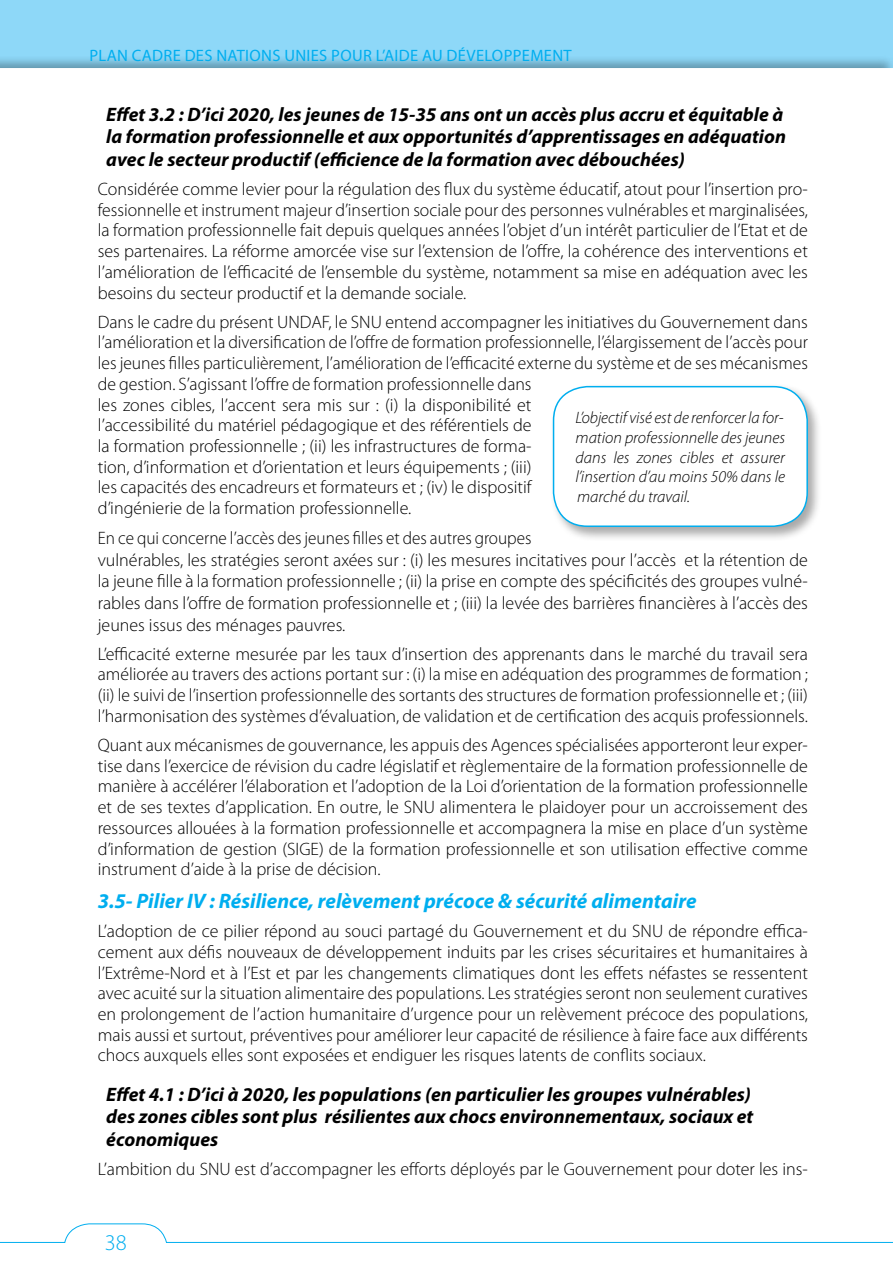
<style>
.page{position:relative;width:893px;height:1263px;background:#8ed8f8}
.page>*{position:absolute;margin:0;border:0;box-sizing:border-box;transform-origin:0 0}
.t1{font:300 22.5px "Myriad Pro";color:#00aeef}
.t2{font:italic 700 21px "Myriad Pro";color:#00aeef}
.t3{font:italic 700 19.5px/22.5px "Myriad Pro";color:#000}
.t4{font:300 18px/20.7px "Myriad Pro";color:#000;text-align:justify}
.t5{font:300 18px/21.6px "Myriad Pro";color:#000;scale:.96 1}
.t6{font:italic 300 16.5px/19.8px "Myriad Pro";color:#000;text-align:justify}
.t7{font:16.5px "Myriad Pro";letter-spacing:.02em;color:#00aeef}
</style>
<div class="page">
<div style="left:0;top:68px;width:893px;height:1195px;background:#fff"></div>
<svg style="left:0;top:1223px;width:893px;height:20px;background:#f2fafe"></svg>
<div style="left:550px;top:383px;width:272px;height:158px;background:#000;opacity:.34"></div>
<div style="left:554px;top:387px;width:253px;height:139px;background:#fff;border-radius:34px"></div>
<div style="left:553px;top:386px;width:255px;height:141px;border:2px solid #00aeef;border-radius:34px"></div>
<p class="t7" style="left:89px;top:46px;width:484px">PLAN CADRE DES NATIONS UNIES POUR L’AIDE AU DÉVELOPPEMENT</p>
<p class="t3" style="left:106px;top:102px;width:681px">Effet 3.2 : D’ici 2020, les jeunes de 15-35 ans ont un accès plus accru et équitable à la formation professionnelle et aux opportunités d’apprentissages en adéquation avec le secteur productif (efficience de la formation avec débouchées)</p>
<p class="t4" style="left:98px;top:179px;width:712px">Considérée comme levier pour la régulation des flux du système éducatif, atout pour l’insertion pro&shy;fessionnelle et instrument majeur d’insertion sociale pour des personnes vulnérables et marginalisées, la formation professionnelle fait depuis quelques années l’objet d’un intérêt particulier de l’Etat et de ses partenaires. La réforme amorcée vise sur l’extension de l’offre, la cohérence des interventions et l’amélioration de l’efficacité de l’ensemble du système, notamment sa mise en adéquation avec les besoins du secteur productif et la demande sociale.</p>
<p class="t4" style="left:98px;top:312px;width:712px;text-align:left">Dans le cadre du présent UNDAF, le SNU entend accompagner les initiatives du Gouvernement dans l’amélioration et la diversification de l’offre de formation professionnelle, l’élargissement de l’accès pour les jeunes filles particulièrement, l’amélioration de l’efficacité externe du système et de ses mécanismes de gestion. S’agissant l’offre de formation professionnelle dans<br>les zones cibles, l’accent sera mis sur : (i) la disponibilité et<br>l’accessibilité du matériel pédagogique et des référentiels de<br>la formation professionnelle ; (ii) les infrastructures de forma-<br>tion, d’information et d’orientation et leurs équipements ; (iii)<br>les capacités des encadreurs et formateurs et ; (iv) le dispositif<br>d’ingénierie de la formation professionnelle.</p>
<p class="t5" style="left:98px;top:528px;width:741px">En ce qui concerne l’accès des jeunes filles et des autres groupes<br>vulnérables, les stratégies seront axées sur : (i) les mesures incitatives pour l’accès et la rétention de la jeune fille à la formation professionnelle ; (ii) la prise en compte des spécificités des groupes vulné&shy;rables dans l’offre de formation professionnelle et ; (iii) la levée des barrières financières à l’accès des jeunes issus des ménages pauvres.</p>
<p class="t4" style="left:98px;top:644px;width:712px">L’efficacité externe mesurée par les taux d’insertion des apprenants dans le marché du travail sera améliorée au travers des actions portant sur : (i) la mise en adéquation des programmes de formation ; (ii) le suivi de l’insertion professionnelle des sortants des structures de formation professionnelle et ; (iii) l’harmonisation des systèmes d’évaluation, de validation et de certification des acquis professionnels.</p>
<p class="t4" style="left:98px;top:735px;width:712px">Quant aux mécanismes de gouvernance, les appuis des Agences spécialisées apporteront leur exper&shy;tise dans l’exercice de révision du cadre législatif et règlementaire de la formation professionnelle de manière à accélérer l’élaboration et l’adoption de la Loi d’orientation de la formation professionnelle et de ses textes d’application. En outre, le SNU alimentera le plaidoyer pour un accroissement des ressources allouées à la formation professionnelle et accompagnera la mise en place d’un système d’information de gestion (SIGE) de la formation professionnelle et son utilisation effective comme instrument d’aide à la prise de décision.</p>
<p class="t2" style="left:98px;top:887px;width:600px">3.5- Pilier IV : Résilience, relèvement précoce &amp; sécurité alimentaire</p>
<p class="t4" style="left:98px;top:921px;width:712px">L’adoption de ce pilier répond au souci partagé du Gouvernement et du SNU de répondre effica&shy;cement aux défis nouveaux de développement induits par les crises sécuritaires et humanitaires à l’Extrême-Nord et à l’Est et par les changements climatiques dont les effets néfastes se ressentent avec acuité sur la situation alimentaire des populations. Les stratégies seront non seulement curatives en prolongement de l’action humanitaire d’urgence pour un relèvement précoce des populations, mais aussi et surtout, préventives pour améliorer leur capacité de résilience à faire face aux différents chocs auxquels elles sont exposées et endiguer les risques latents de conflits sociaux.</p>
<p class="t3" style="left:106px;top:1082px;width:648px;text-align:justify">Effet 4.1 : D’ici à 2020, les populations (en particulier les groupes vulnérables) des zones cibles sont plus résilientes aux chocs environnementaux, sociaux et économiques</p>
<p class="t4" style="left:98px;top:1159px;width:712px">L’ambition du SNU est d’accompagner les efforts déployés par le Gouvernement pour doter les ins-</p>
<p class="t6" style="left:576px;top:407px;width:211px">L’objectif visé est de renforcer la for&shy;mation professionnelle des jeunes dans les zones cibles et assurer l’insertion d’au moins 50% dans le marché du travail.</p>
<p class="t1" style="left:105px;top:1230px;width:23px">38</p>
</div>
